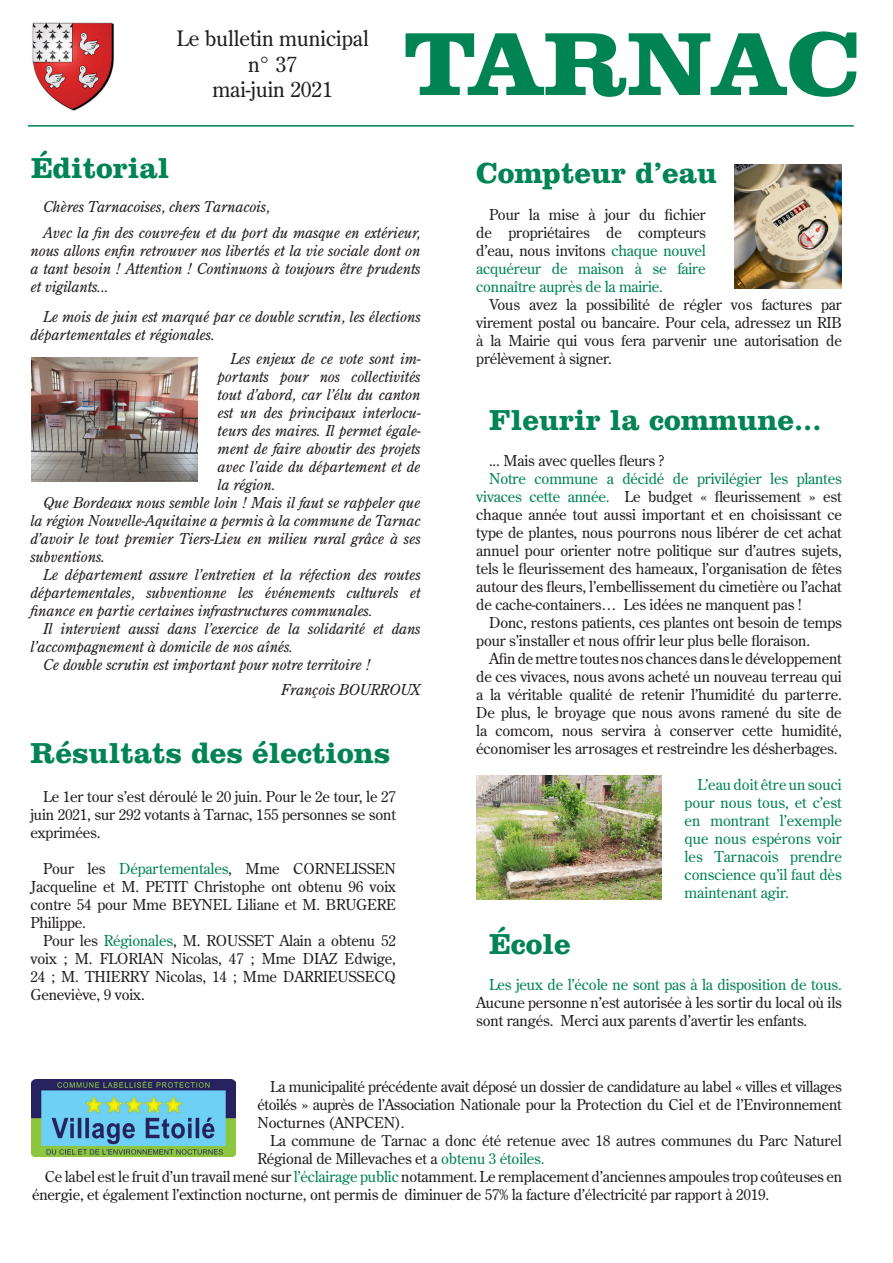
<style>
.page{position:relative;width:893px;height:1263px;background:#fff}
.page>*{position:absolute;margin:0;border:0;box-sizing:border-box;transform-origin:0 0}
.t1{font:700 93px "Clarendon";letter-spacing:-.03em;color:#008453;scale:1.11 1}
.t2{font:700 30px "Clarendon";color:#008453}
.t3{font:21.15px "Century Old Style";color:#231f20}
.t4{font:15px/18px "Century Old Style";letter-spacing:-.01em;color:#231f20;text-align:justify}
.t5{font:italic 15px/18px "Century Old Style";letter-spacing:-.01em;color:#231f20;text-align:justify}
.t6{font:15px/18px "Century Old Style";color:#008453;text-align:justify}
.s1{color:#008453}
</style>
<div class="page">
<hr style="left:28px;top:125px;width:826px;height:2px;background:#008453">
<img style="left:32px;top:22px;width:82px;height:89px">
<img style="left:31px;top:1080px;width:205px;height:76px">
<img style="left:476px;top:775px;width:185px;height:125px">
<img style="left:31px;top:357px;width:167px;height:125px">
<img style="left:735px;top:165px;width:107px;height:124px">
<p class="t3" style="left:177px;top:25px;width:193px">Le bulletin municipal</p>
<p class="t3" style="left:248px;top:50px;width:50px">n° 37</p>
<p class="t3" style="left:212px;top:76px;width:122px">mai-juin 2021</p>
<p class="t1" style="left:403px;top:8px;width:415px">TARNAC</p>
<p class="t2" style="left:31px;top:150px;width:140px">Éditorial</p>
<p class="t2" style="left:476px;top:154px;width:242px">Compteur d’eau</p>
<p class="t5" style="left:43px;top:198px;width:228px">Chères Tarnacoises, chers Tarnacois,</p>
<p class="t5" style="left:30px;top:223px;width:392px;text-indent:13px">Avec la fin des couvre-feu et du port du masque en extérieur, nous allons enfin retrouver nos libertés et la vie sociale dont on a tant besoin ! Attention ! Continuons à toujours être prudents et vigilants...</p>
<p class="t5" style="left:30px;top:307px;width:392px;text-indent:13px">Le mois de juin est marqué par ce double scrutin, les élections départementales et régionales.</p>
<p class="t5" style="left:218px;top:349px;width:205px;text-indent:13px">Les enjeux de ce vote sont im&shy;portants pour nos collectivités tout d’abord, car l’élu du canton est un des principaux interlocu&shy;teurs des maires. Il permet égale&shy;ment de faire aboutir des projets avec l’aide du département et de la région.</p>
<p class="t5" style="left:30px;top:493px;width:392px;text-indent:13px">Que Bordeaux nous semble loin ! Mais il faut se rappeler que la région Nouvelle-Aquitaine a permis à la commune de Tarnac d’avoir le tout premier Tiers-Lieu en milieu rural grâce à ses subventions.</p>
<p class="t5" style="left:30px;top:565px;width:392px;text-indent:13px">Le département assure l’entretien et la réfection des routes départementales, subventionne les événements culturels et finance en partie certaines infrastructures communales.</p>
<p class="t5" style="left:30px;top:619px;width:392px;text-indent:13px">Il intervient aussi dans l’exercice de la solidarité et dans l’accompagnement à domicile de nos aînés.</p>
<p class="t5" style="left:43px;top:655px;width:328px">Ce double scrutin est important pour notre territoire !</p>
<p class="t5" style="left:281px;top:681px;width:141px">François BOURROUX</p>
<p class="t4" style="left:476px;top:205px;width:231px;text-indent:13px">Pour la mise à jour du fichier de propriétaires de compteurs d’eau, nous invitons <span class="s1">chaque nouvel acquéreur de maison à se faire connaître auprès de la mairie.</span></p>
<p class="t4" style="left:476px;top:295px;width:367px;text-indent:13px">Vous avez la possibilité de régler vos factures par virement postal ou bancaire. Pour cela, adressez un RIB à la Mairie qui vous fera parvenir une autorisation de prélèvement à signer.</p>
<p class="t2" style="left:489px;top:402px;width:334px">Fleurir la commune...</p>
<p class="t4" style="left:489px;top:451px;width:177px">... Mais avec quelles fleurs ?</p>
<p class="t4" style="left:476px;top:469px;width:367px;text-indent:13px"><span class="s1">Notre commune a décidé de privilégier les plantes vivaces cette année.</span> Le budget « fleurissement » est chaque année tout aussi important et en choisissant ce type de plantes, nous pourrons nous libérer de cet achat annuel pour orienter notre politique sur d’autres sujets, tels le fleurissement des hameaux, l’organisation de fêtes autour des fleurs, l’embellissement du cimetière ou l’achat de cache-containers… Les idées ne manquent pas !</p>
<p class="t4" style="left:476px;top:613px;width:367px;text-indent:13px">Donc, restons patients, ces plantes ont besoin de temps pour s’installer et nous offrir leur plus belle floraison.</p>
<p class="t4" style="left:476px;top:649px;width:367px;text-indent:13px">Afin de mettre toutes nos chances dans le développement de ces vivaces, nous avons acheté un nouveau terreau qui a la véritable qualité de retenir l’humidité du parterre.<br>De plus, le broyage que nous avons ramené du site de la comcom, nous servira à conserver cette humidité, économiser les arrosages et restreindre les désherbages.</p>
<p class="t6" style="left:685px;top:775px;width:159px;text-indent:13px">L’eau doit être un souci pour nous tous, et c’est en montrant l’exemple que nous espérons voir les Tarnacois prendre conscience qu’il faut dès maintenant agir.</p>
<p class="t2" style="left:30px;top:735px;width:362px">Résultats des élections</p>
<p class="t4" style="left:30px;top:787px;width:367px;text-indent:13px">Le 1er tour s’est déroulé le 20 juin. Pour le 2e tour, le 27 juin 2021, sur 292 votants à Tarnac, 155 personnes se sont exprimées.</p>
<p class="t4" style="left:30px;top:859px;width:367px;text-indent:13px">Pour les <span class="s1">Départementales</span>, Mme CORNELISSEN Jacqueline et M. PETIT Christophe ont obtenu 96 voix contre 54 pour Mme BEYNEL Liliane et M. BRUGERE Philippe.</p>
<p class="t4" style="left:30px;top:931px;width:367px;text-indent:13px">Pour les <span class="s1">Régionales</span>, M. ROUSSET Alain a obtenu 52 voix ; M. FLORIAN Nicolas, 47 ; Mme DIAZ Edwige, 24 ; M. THIERRY Nicolas, 14 ; Mme DARRIEUSSECQ Geneviève, 9 voix.</p>
<p class="t2" style="left:489px;top:925px;width:83px">École</p>
<p class="t4" style="left:476px;top:975px;width:367px;text-indent:13px"><span class="s1">Les jeux de l’école ne sont pas à la disposition de tous.<br></span>Aucune personne n’est autorisée à les sortir du local où ils sont rangés. Merci aux parents d’avertir les enfants.</p>
<p class="t4" style="left:257px;top:1077px;width:586px;text-indent:13px">La municipalité précédente avait déposé un dossier de candidature au label « villes et villages étoilés » auprès de l’Association Nationale pour la Protection du Ciel et de l’Environnement Nocturnes (ANPCEN).</p>
<p class="t4" style="left:257px;top:1131px;width:586px;text-indent:13px">La commune de Tarnac a donc été retenue avec 18 autres communes du Parc Naturel<br>Régional de Millevaches et a <span class="s1">obtenu 3 étoiles.</span></p>
<p class="t4" style="left:32px;top:1167px;width:811px;text-indent:13px">Ce label est le fruit d’un travail mené sur <span class="s1">l’éclairage public</span> notamment. Le remplacement d’anciennes ampoules trop coûteuses en énergie, et également l’extinction nocturne, ont permis de diminuer de 57% la facture d’électricité par rapport à 2019.</p>
</div>
